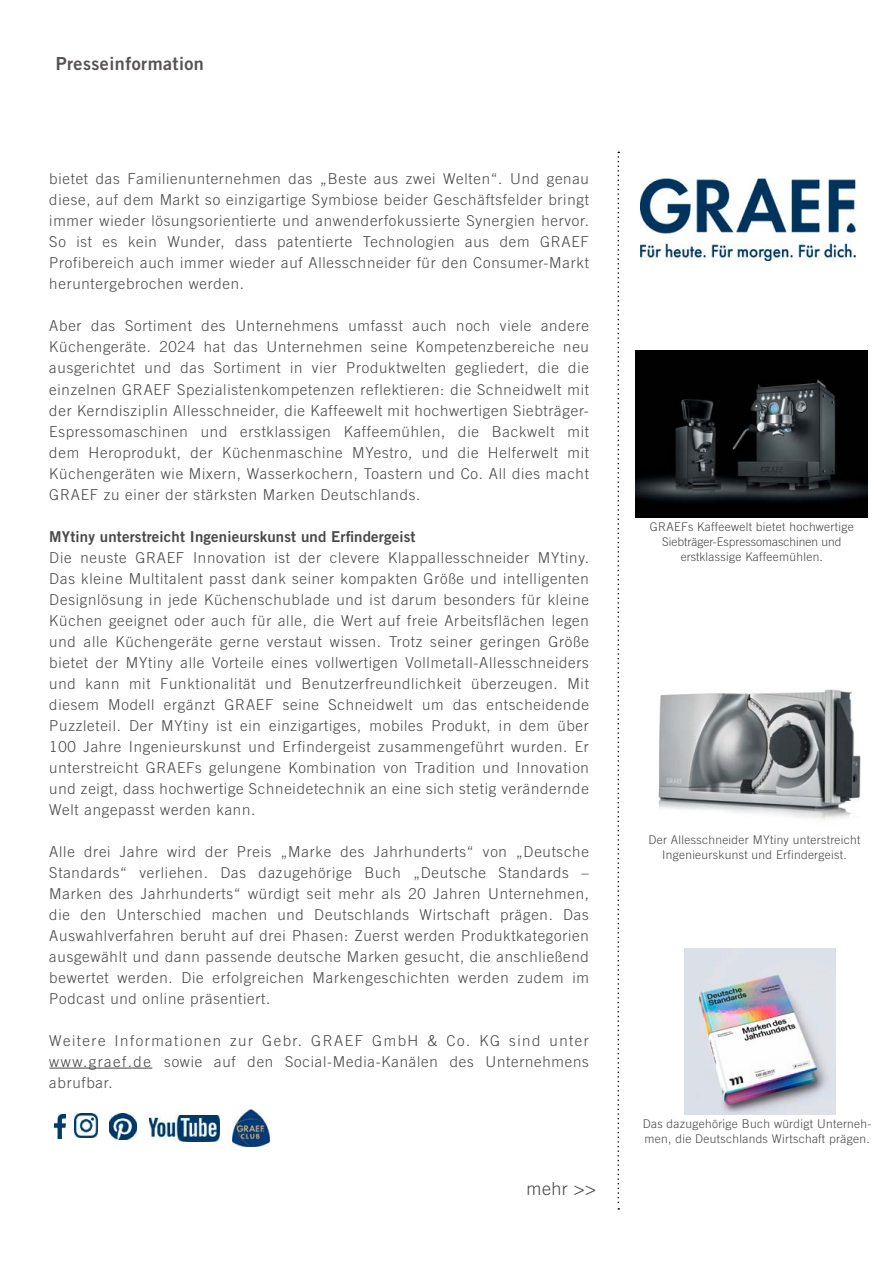
<style>
.page{position:relative;width:893px;height:1263px;background:#fff}
.page>*{position:absolute;margin:0;border:0;box-sizing:border-box;transform-origin:0 0}
.t1{font:18px "Trade Gothic LT Bold Two";letter-spacing:.025em;color:#585353}
.Teaser_PM{font:300 18px "Trade Gothic LT";color:#484847}
.Fließtext_PM{font:300 15px/21px "Trade Gothic LT";letter-spacing:.05em;color:#484847;text-align:justify}
.Überschrift_Fließtex{font:15px "Trade Gothic LT Bold Two";letter-spacing:.01em;color:#484847}
.Boilerplate_PM{font:300 12px/15px "Trade Gothic LT";letter-spacing:.025em;color:#484847;text-align:center}
</style>
<div class="page">
<svg style="left:617px;top:152px;width:2px;height:1057px"></svg>
<hr style="left:49px;top:1068px;width:103px;height:1px;background:#484847">
<img style="left:641px;top:178px;width:214px;height:83px">
<img style="left:685px;top:948px;width:150px;height:166px">
<img style="left:636px;top:351px;width:231px;height:166px">
<img style="left:658px;top:689px;width:203px;height:131px">
<img style="left:54px;top:1114px;width:11px;height:24px">
<img style="left:232px;top:1109px;width:37px;height:37px">
<img style="left:75px;top:1114px;width:23px;height:24px">
<img style="left:109px;top:1113px;width:28px;height:27px">
<img style="left:150px;top:1115px;width:69px;height:26px">
<p class="t1" style="left:56px;top:52px;width:150px">Presseinformation</p>
<p class="Fließtext_PM" style="left:49px;top:168px;width:541px">bietet das Familienunternehmen das „Beste aus zwei Welten“. Und genau diese, auf dem Markt so einzigartige Symbiose beider Geschäftsfelder bringt immer wieder lösungsorientierte und anwenderfokussierte Synergien hervor.<br>So ist es kein Wunder, dass patentierte Technologien aus dem GRAEF Profibereich auch immer wieder auf Allesschneider für den Consumer-Markt heruntergebrochen werden.</p>
<p class="Fließtext_PM" style="left:49px;top:315px;width:541px">Aber das Sortiment des Unternehmens umfasst auch noch viele andere Küchengeräte. 2024 hat das Unternehmen seine Kompetenzbereiche neu ausgerichtet und das Sortiment in vier Produktwelten gegliedert, die die einzelnen GRAEF Spezialistenkompetenzen reflektieren: die Schneidwelt mit der Kerndisziplin Allesschneider, die Kaffeewelt mit hochwertigen Siebträger-Espressomaschinen und erstklassigen Kaffeemühlen, die Backwelt mit dem Heroprodukt, der Küchenmaschine MYestro, und die Helferwelt mit Küchengeräten wie Mixern, Wasserkochern, Toastern und Co. All dies macht GRAEF zu einer der stärksten Marken Deutschlands.</p>
<p class="Überschrift_Fließtex" style="left:49px;top:527px;width:368px">MYtiny unterstreicht Ingenieurskunst und Erfindergeist</p>
<p class="Fließtext_PM" style="left:49px;top:546px;width:541px">Die neuste GRAEF Innovation ist der clevere Klappallesschneider MYtiny.<br>Das kleine Multitalent passt dank seiner kompakten Größe und intelligenten Designlösung in jede Küchenschublade und ist darum besonders für kleine Küchen geeignet oder auch für alle, die Wert auf freie Arbeitsflächen legen und alle Küchengeräte gerne verstaut wissen. Trotz seiner geringen Größe bietet der MYtiny alle Vorteile eines vollwertigen Vollmetall-Allesschneiders und kann mit Funktionalität und Benutzerfreundlichkeit überzeugen. Mit diesem Modell ergänzt GRAEF seine Schneidwelt um das entscheidende Puzzleteil. Der MYtiny ist ein einzigartiges, mobiles Produkt, in dem über 100 Jahre Ingenieurskunst und Erfindergeist zusammengeführt wurden. Er unterstreicht GRAEFs gelungene Kombination von Tradition und Innovation und zeigt, dass hochwertige Schneidetechnik an eine sich stetig verändernde Welt angepasst werden kann.</p>
<p class="Fließtext_PM" style="left:49px;top:840px;width:541px">Alle drei Jahre wird der Preis „Marke des Jahrhunderts“ von „Deutsche Standards“ verliehen. Das dazugehörige Buch „Deutsche Standards – Marken des Jahrhunderts“ würdigt seit mehr als 20 Jahren Unternehmen, die den Unterschied machen und Deutschlands Wirtschaft prägen. Das Auswahlverfahren beruht auf drei Phasen: Zuerst werden Produktkategorien ausgewählt und dann passende deutsche Marken gesucht, die anschließend bewertet werden. Die erfolgreichen Markengeschichten werden zudem im Podcast und online präsentiert.</p>
<p class="Fließtext_PM" style="left:49px;top:1029px;width:541px">Weitere Informationen zur Gebr. GRAEF GmbH &amp; Co. KG sind unter www.graef.de sowie auf den Social-Media-Kanälen des Unternehmens abrufbar.</p>
<p class="Teaser_PM" style="left:527px;top:1178px;width:71px">mehr &gt;&gt;</p>
<p class="Boilerplate_PM" style="left:650px;top:519px;width:205px">GRAEFs Kaffeewelt bietet hochwertige<br>Siebträger-Espressomaschinen und erstklassige Kaffeemühlen.</p>
<p class="Boilerplate_PM" style="left:648px;top:832px;width:214px">Der Allesschneider MYtiny unterstreicht<br>Ingenieurskunst und Erfindergeist.</p>
<p class="Boilerplate_PM" style="left:643px;top:1116px;width:230px;text-align:left">Das dazugehörige Buch würdigt Unterneh&shy;men, die Deutschlands Wirtschaft prägen.</p>
</div>
